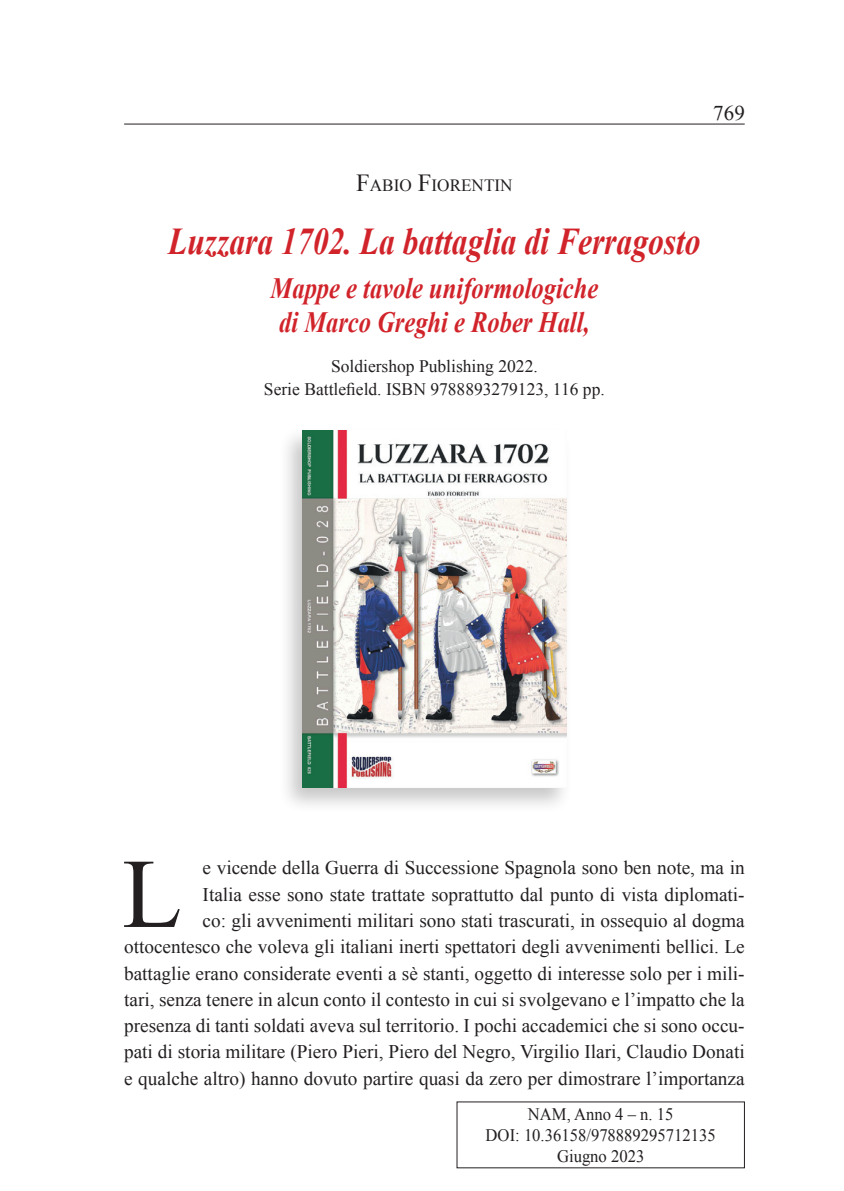
<style>
.page{position:relative;width:844px;height:1191px;background:#fff}
.page>*{position:absolute;margin:0;border:0;box-sizing:border-box;transform-origin:0 0}
.t1{font:98.52px "Times New Roman";color:#231f20}
.t2{font:italic 700 37.8px "Times New Roman";color:#d1232a;scale:.83 1}
.t3{font:italic 700 29.4px/33.9px "Times New Roman";color:#d1232a;scale:.83 1}
.t4{font:21px "Times New Roman";color:#231f20}
.t5{font:19.25px/26.2px "Times New Roman";color:#231f20;text-align:right}
.t6{font:17.5px/23.8px "Times New Roman";color:#231f20;text-align:center}
.t7{font:17.5px/21px "Times New Roman";color:#231f20;text-align:center;scale:.95 1}
.t8{font:17.15px "Times New Roman";color:#231f20}
.s1{font-size:24.5px}
</style>
<div class="page">
<hr style="left:124px;top:124px;width:620px;height:1px;background:#231f20">
<div style="left:278px;top:426px;width:294px;height:387px;background:#231f20;opacity:.25"></div>
<img style="left:302px;top:431px;width:264px;height:356px">
<p class="t4" style="left:713px;top:99px;width:33px">769</p>
<p class="t8" style="left:356px;top:173px;width:158px"><span class="s1">F</span>ABIO <span class="s1">F</span>IORENTIN</p>
<h2 class="t2" style="left:168px;top:215px;width:643px">Luzzara 1702. La battaglia di Ferragosto</h2>
<h3 class="t3" style="left:270px;top:270px;width:396px">Mappe e tavole uniformologiche di Marco Greghi e Rober Hall,</h3>
<p class="t6" style="left:264px;top:353px;width:342px">Soldiershop Publishing 2022.<br>Serie Battlefield. ISBN 9788893279123, 116 pp.</p>
<h1 class="t1" style="left:122px;top:827px;width:61px">L</h1>
<p class="t5" style="left:124px;top:854px;width:622px">e vicende della Guerra di Successione Spagnola sono ben note, ma in<br>Italia esse sono state trattate soprattutto dal punto di vista diplomati-<br>co: gli avvenimenti militari sono stati trascurati, in ossequio al dogma ottocentesco che voleva gli italiani inerti spettatori degli avvenimenti bellici. Le battaglie erano considerate eventi a sè stanti, oggetto di interesse solo per i mili&shy;tari, senza tenere in alcun conto il contesto in cui si svolgevano e l’impatto che la presenza di tanti soldati aveva sul territorio. I pochi accademici che si sono occu&shy;pati di storia militare (Piero Pieri, Piero del Negro, Virgilio Ilari, Claudio Donati e qualche altro) hanno dovuto partire quasi da zero per dimostrare l’importanza</p>
<p class="t7" style="left:485px;top:1103px;width:244px">NAM, Anno 4 – n. 15<br>DOI: 10.36158/978889295712135<br>Giugno 2023</p>
</div>
